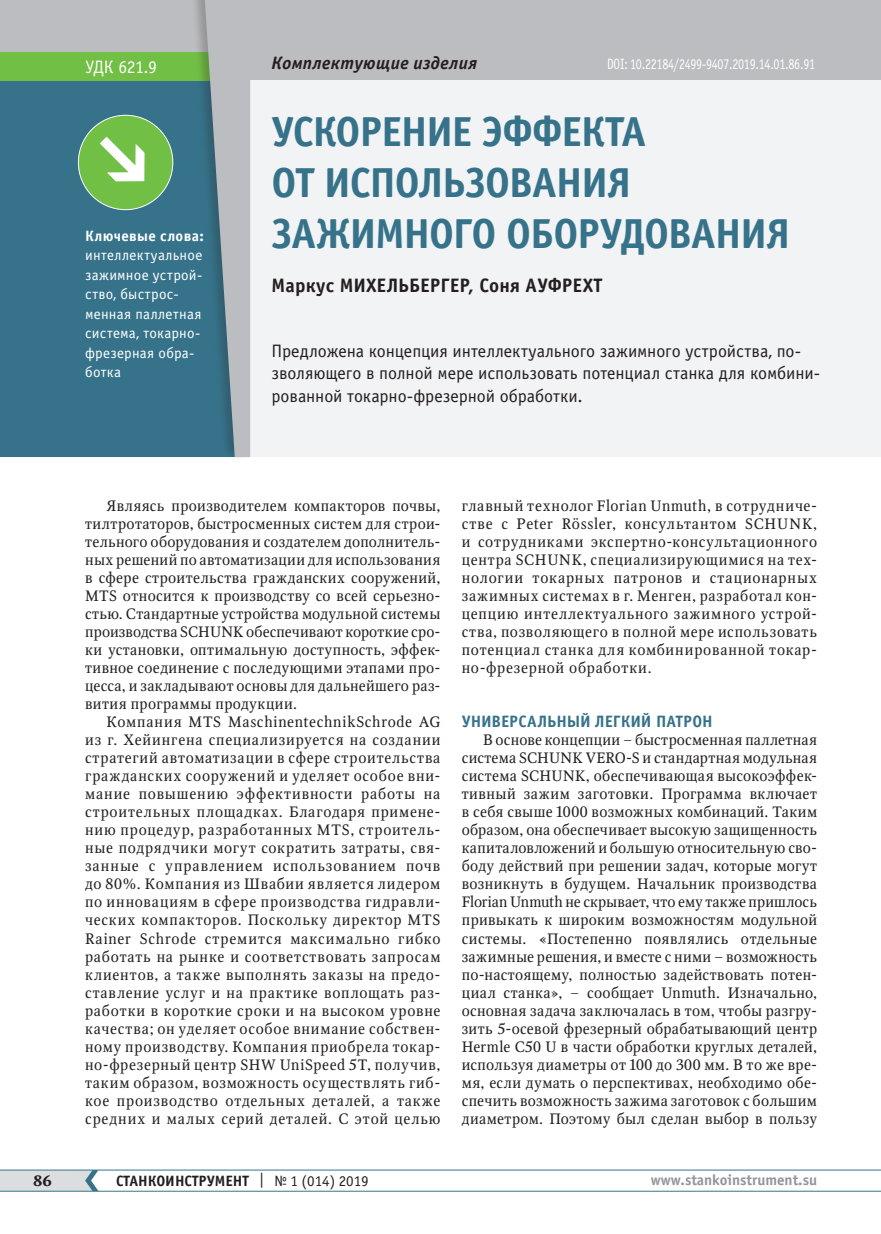
<style>
.page{position:relative;width:881px;height:1234px;background:#fff}
.page>*{position:absolute;margin:0;border:0;box-sizing:border-box;transform-origin:0 0}
.t1{font:700 42px/51px "Officina Sans C";letter-spacing:-.03em;color:#36738a}
.t2{font:700 19.5px "Officina Sans C";letter-spacing:.01em;color:#231f20}
.t3{font:18px/22.5px "Officina Sans C";letter-spacing:-.005em;color:#231f20}
.t4{font:italic 700 18px "Officina Sans C";letter-spacing:.015em;color:#231f20}
.t5{font:18px "Officina Sans C";letter-spacing:-.02em;color:#fff}
.t6{font:700 16.5px "Officina Sans C";letter-spacing:-.005em;color:#36738a}
.t7{font:15px/18px "Octava";letter-spacing:.025em;color:#231f20;text-align:justify}
.t8{font:15px/19.5px "Officina Sans C";letter-spacing:.015em;color:#fff}
.t9{font:15px "Officina Sans C";letter-spacing:-.02em;color:#fff;scale:.8 1}
.t10{font:700 15px "Officina Sans C";color:#231f20}
.t11{font:700 15px "Officina Sans C";color:#939598}
.t12{font:700 15px "Officina Sans C";letter-spacing:.02em;color:#fff}
.t13{font:700 15px "Octava";color:#231f20}
.s1{font-weight:400}
</style>
<div class="page">
<hr style="left:0;top:1190px;width:880px;height:1px;background:#36738a">
<hr style="left:0;top:1169px;width:880px;height:1px;background:#36738a">
<svg style="left:0;top:1169px;width:98px;height:21px;background:#ccd4d8"></svg>
<div style="left:0;top:0;width:880px;height:81px;background:#bcbdc0"></div>
<div style="left:214px;top:81px;width:666px;height:376px;background:#f2f3f4"></div>
<div style="left:0;top:74px;width:236px;height:383px;background:#36738a"></div>
<svg style="left:77px;top:114px;width:97px;height:97px"></svg>
<div style="left:0;top:52px;width:222px;height:29px;background:#71bf44"></div>
<div style="left:190px;top:0;width:61px;height:460px;background:#231f20;opacity:.25"></div>
<svg style="left:205px;top:0;width:45px;height:457px"></svg>
<p class="t5" style="left:85px;top:57px;width:73px">УДК 621.9</p>
<p class="t4" style="left:271px;top:53px;width:207px">Комплектующие изделия</p>
<p class="t9" style="left:607px;top:56px;width:261px">DOI: 10.22184/2499-9407.2019.14.01.86.91</p>
<p class="t12" style="left:85px;top:227px;width:120px">Ключевые слова:</p>
<p class="t8" style="left:85px;top:246px;width:119px">интеллектуальное зажимное устрой&shy;ство, быстрос&shy;менная паллетная система, токарно&shy;фрезерная обра&shy;ботка</p>
<h1 class="t1" style="left:271px;top:107px;width:520px">УСКОРЕНИЕ ЭФФЕКТА<br>ОТ ИСПОЛЬЗОВАНИЯ<br>ЗАЖИМНОГО ОБОРУДОВАНИЯ</h1>
<h2 class="t2" style="left:271px;top:274px;width:332px">Маркус МИХЕЛЬБЕРГЕР, Соня АУФРЕХТ</h2>
<p class="t3" style="left:271px;top:340px;width:550px">Предложена концепция интеллектуального зажимного устройства, по&shy;зволяющего в полной мере использовать потенциал станка для комбини&shy;рованной токарно-фрезерной обработки.</p>
<p class="t7" style="left:85px;top:497px;width:357px;text-indent:21px">Являясь производителем компакторов почвы, тилтротаторов, быстросменных систем для строи&shy;тельного оборудования и создателем дополнитель&shy;ных решений по автоматизации для использования в сфере строительства гражданских сооружений, MTS относится к производству со всей серьезно&shy;стью. Стандартные устройства модульной системы производства SCHUNK обеспечивают короткие сро&shy;ки установки, оптимальную доступность, эффек&shy;тивное соединение с последующими этапами про&shy;цесса, и закладывают основы для дальнейшего раз&shy;вития программы продукции.</p>
<p class="t7" style="left:85px;top:713px;width:357px;text-indent:21px">Компания MTS MaschinentechnikSchrode AG из г. Хейингена специализируется на создании стратегий автоматизации в сфере строительства гражданских сооружений и уделяет особое вни&shy;мание повышению эффективности работы на строительных площадках. Благодаря примене&shy;нию процедур, разработанных MTS, строитель&shy;ные подрядчики могут сократить затраты, свя&shy;занные с управлением использованием почв до 80%. Компания из Швабии является лидером по инновациям в сфере производства гидравли&shy;ческих компакторов. Поскольку директор MTS Rainer Schrode стремится максимально гибко работать на рынке и соответствовать запросам клиентов, а также выполнять заказы на предо&shy;ставление услуг и на практике воплощать раз&shy;работки в короткие сроки и на высоком уровне качества; он уделяет особое внимание собствен&shy;ному производству. Компания приобрела токар&shy;но-фрезерный центр SHW UniSpeed 5T, получив, таким образом, возможность осуществлять гиб&shy;кое производство отдельных деталей, а также средних и малых серий деталей. С этой целью</p>
<p class="t7" style="left:461px;top:497px;width:357px">главный технолог Florian Unmuth, в сотрудниче&shy;стве с Peter Rössler, консультантом SCHUNK, и сотрудниками экспертно-консультационного центра SCHUNK, специализирующимися на тех&shy;нологии токарных патронов и стационарных зажимных системах в г. Менген, разработал кон&shy;цепцию интеллектуального зажимного устрой&shy;ства, позволяющего в полной мере использовать потенциал станка для комбинированной токар&shy;но-фрезерной обработки.</p>
<p class="t6" style="left:461px;top:712px;width:252px">УНИВЕРСАЛЬНЫЙ ЛЕГКИЙ ПАТРОН</p>
<p class="t7" style="left:461px;top:731px;width:357px;text-align:left;text-indent:21px">В основе концепции – быстросменная паллетная система SCHUNK VERO-S и стандартная модульная система SCHUNK, обеспечивающая высокоэффек&shy;тивный зажим заготовки. Программа включает в себя свыше 1000 возможных комбинаций. Таким образом, она обеспечивает высокую защищенность капиталовложений и большую относительную сво&shy;боду действий при решении задач, которые могут возникнуть в будущем. Начальник производства Florian Unmuth не скрывает, что ему также пришлось привыкать к широким возможностям модульной системы. «Постепенно появлялись отдельные зажимные решения, и вместе с ними – возможность по-настоящему, полностью задействовать потен&shy;циал станка», – сообщает Unmuth. Изначально, основная задача заключалась в том, чтобы разгру&shy;зить 5-осевой фрезерный обрабатывающий центр Hermle C50 U в части обработки круглых деталей, используя диаметры от 100 до 300 мм. В то же вре&shy;мя, если думать о перспективах, необходимо обе&shy;спечить возможность зажима заготовок с большим диаметром. Поэтому был сделан выбор в пользу</p>
<p class="t13" style="left:33px;top:1170px;width:20px">86</p>
<p class="t10" style="left:116px;top:1171px;width:254px">СТАНКОИНСТРУМЕНТ <span class="s1">| № 1 (014) 2019</span></p>
<p class="t11" style="left:650px;top:1171px;width:168px">www.stankoinstrument.su</p>
</div>
